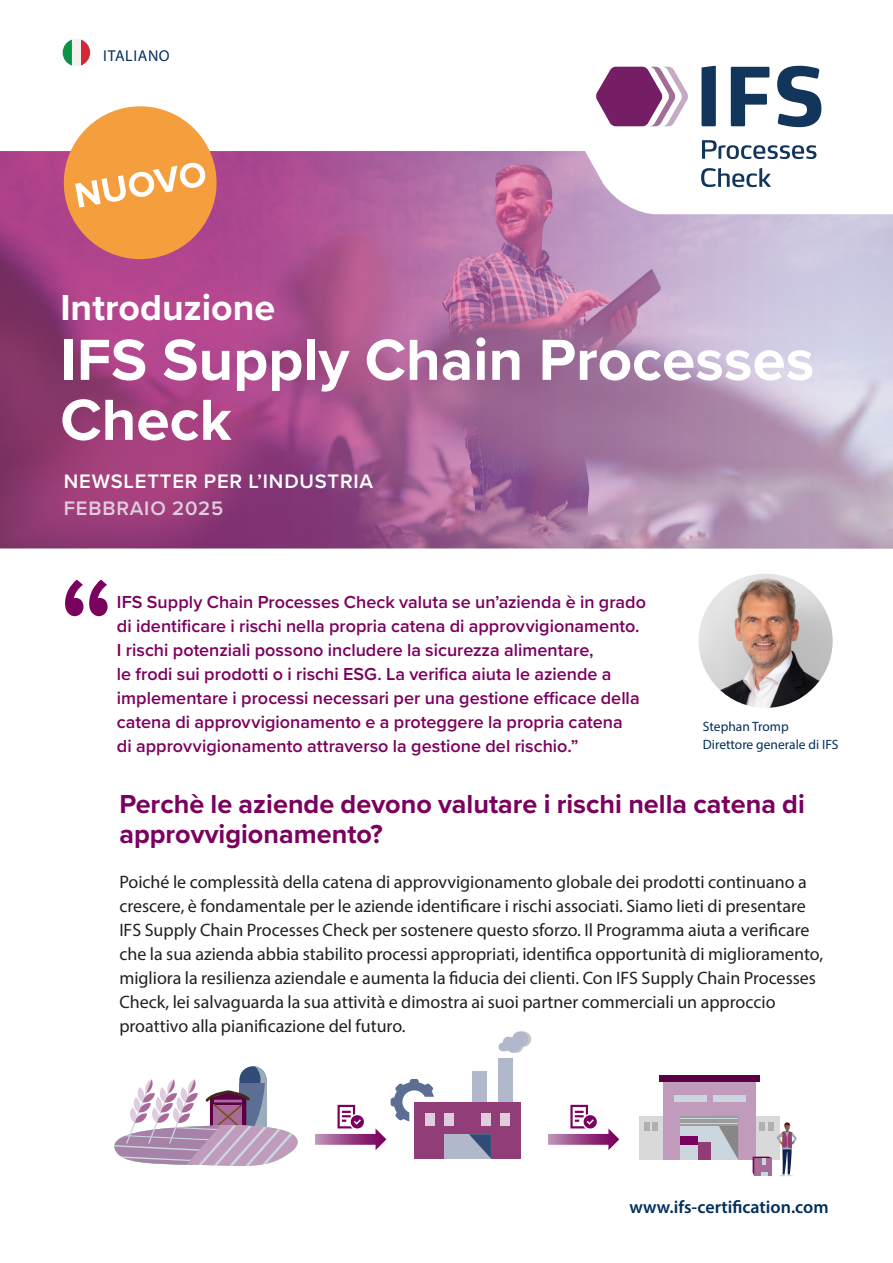
<style>
.page{position:relative;width:893px;height:1263px;background:#fff}
.page>*{position:absolute;margin:0;border:0;box-sizing:border-box;transform-origin:0 0}
.t1{font:700 60px/60px "Proxima Nova";color:#fff}
.t2{font:700 37.5px "Proxima Nova";color:#fff}
.t3{font:700 27px/30px "Proxima Nova";color:#7b015e}
.t4{font:600 20.25px "Proxima Nova";letter-spacing:.04em;color:#fff}
.t5{font:600 20.25px "Proxima Nova";letter-spacing:.04em;color:#dfccde}
.t6{font:18px/24px "Myriad Pro";color:#231f20}
.t7{font:600 18px/24px "Proxima Nova";color:#7b015e}
.t8{font:600 18px "Myriad Pro";color:#002f5c}
.t9{font:15.75px "Myriad Pro";letter-spacing:.04em;color:#002f5c}
.t10{font:13.5px/18px "Myriad Pro";color:#002f5c}
</style>
<div class="page">
<img style="left:0;top:50px;width:893px;height:1127px">
<svg style="left:460px;top:50px;width:433px;height:164px"></svg>
<svg style="left:596px;top:67px;width:92px;height:59px"></svg>
<svg style="left:701px;top:66px;width:120px;height:61px"></svg>
<svg style="left:701px;top:168px;width:70px;height:19px"></svg>
<svg style="left:702px;top:140px;width:114px;height:19px"></svg>
<svg style="left:65px;top:580px;width:43px;height:36px"></svg>
<img style="left:698px;top:574px;width:135px;height:134px;border-radius:67px">
<div style="left:472px;top:1072px;width:15px;height:33px;background:#b1b8cc"></div>
<div style="left:498px;top:1058px;width:14px;height:47px;background:#b1b8cc"></div>
<div style="left:414px;top:1102px;width:107px;height:56px;background:#913d78"></div>
<div style="left:425px;top:1113px;width:10px;height:13px;background:#dfccde"></div>
<div style="left:444px;top:1113px;width:10px;height:13px;background:#dfccde"></div>
<div style="left:500px;top:1113px;width:10px;height:13px;background:#dfccde"></div>
<div style="left:481px;top:1113px;width:10px;height:13px;background:#dfccde"></div>
<div style="left:444px;top:1134px;width:47px;height:24px;background:#b1b8cc"></div>
<svg style="left:498px;top:1031px;width:33px;height:22px"></svg>
<svg style="left:469px;top:1134px;width:22px;height:24px"></svg>
<div style="left:639px;top:1116px;width:140px;height:43px;background:#d9d9d9"></div>
<div style="left:663px;top:1081px;width:92px;height:78px;background:#c19bbb"></div>
<div style="left:659px;top:1075px;width:100px;height:6px;background:#5c0046"></div>
<div style="left:713px;top:1095px;width:32px;height:7px;background:#ccd6de"></div>
<div style="left:674px;top:1095px;width:32px;height:7px;background:#ccd6de"></div>
<div style="left:644px;top:1122px;width:5px;height:9px;background:#b0b0b0"></div>
<div style="left:653px;top:1122px;width:5px;height:9px;background:#b0b0b0"></div>
<div style="left:680px;top:1116px;width:58px;height:43px;background:#ccd6de"></div>
<svg style="left:719px;top:1126px;width:19px;height:33px"></svg>
<svg style="left:680px;top:1120px;width:58px;height:1px"></svg>
<hr style="left:680px;top:1116px;width:58px;height:2px;background:#9c9c9c">
<hr style="left:680px;top:1118px;width:58px;height:2px;background:#9c9c9c">
<hr style="left:680px;top:1121px;width:58px;height:2px;background:#9c9c9c">
<hr style="left:680px;top:1124px;width:58px;height:2px;background:#9c9c9c">
<div style="left:698px;top:1142px;width:13px;height:17px;background:#913d78"></div>
<div style="left:680px;top:1136px;width:18px;height:9px;background:#7b015e"></div>
<svg style="left:753px;top:1122px;width:44px;height:54px"></svg>
<svg style="left:107px;top:1066px;width:327px;height:104px"></svg>
<svg style="left:548px;top:1105px;width:71px;height:45px"></svg>
<svg style="left:63px;top:39px;width:27px;height:27px"></svg>
<svg style="left:58px;top:100px;width:165px;height:165px"></svg>
<p class="t9" style="left:103px;top:46px;width:68px">ITALIANO</p>
<h2 class="t2" style="left:60px;top:280px;width:216px">Introduzione</h2>
<h1 class="t1" style="left:60px;top:328px;width:755px">IFS Supply Chain Processes<br>Check</h1>
<p class="t4" style="left:64px;top:466px;width:311px">NEWSLETTER PER L’INDUSTRIA</p>
<p class="t5" style="left:64px;top:493px;width:161px">FEBBRAIO 2025</p>
<p class="t7" style="left:117px;top:590px;width:531px">IFS Supply Chain Processes Check valuta se un’azienda è in grado di identificare i rischi nella propria catena di approvvigionamento.<br>I rischi potenziali possono includere la sicurezza alimentare,<br>le frodi sui prodotti o i rischi ESG. La verifica aiuta le aziende a implementare i processi necessari per una gestione efficace della catena di approvvigionamento e a proteggere la propria catena<br>di approvvigionamento attraverso la gestione del rischio.”</p>
<p class="t10" style="left:703px;top:717px;width:137px">Stephan Tromp<br>Direttore generale di IFS</p>
<h3 class="t3" style="left:119px;top:788px;width:687px">Perchè le aziende devono valutare i rischi nella catena di approvvigionamento?</h3>
<p class="t6" style="left:119px;top:870px;width:705px">Poiché le complessità della catena di approvvigionamento globale dei prodotti continuano a crescere, è fondamentale per le aziende identificare i rischi associati. Siamo lieti di presentare IFS Supply Chain Processes Check per sostenere questo sforzo. Il Programma aiuta a verificare che la sua azienda abbia stabilito processi appropriati, identifica opportunità di miglioramento, migliora la resilienza aziendale e aumenta la fiducia dei clienti. Con IFS Supply Chain Processes Check, lei salvaguarda la sua attività e dimostra ai suoi partner commerciali un approccio proattivo alla pianificazione del futuro.</p>
<p class="t8" style="left:629px;top:1195px;width:201px">www.ifs-certification.com</p>
</div>
